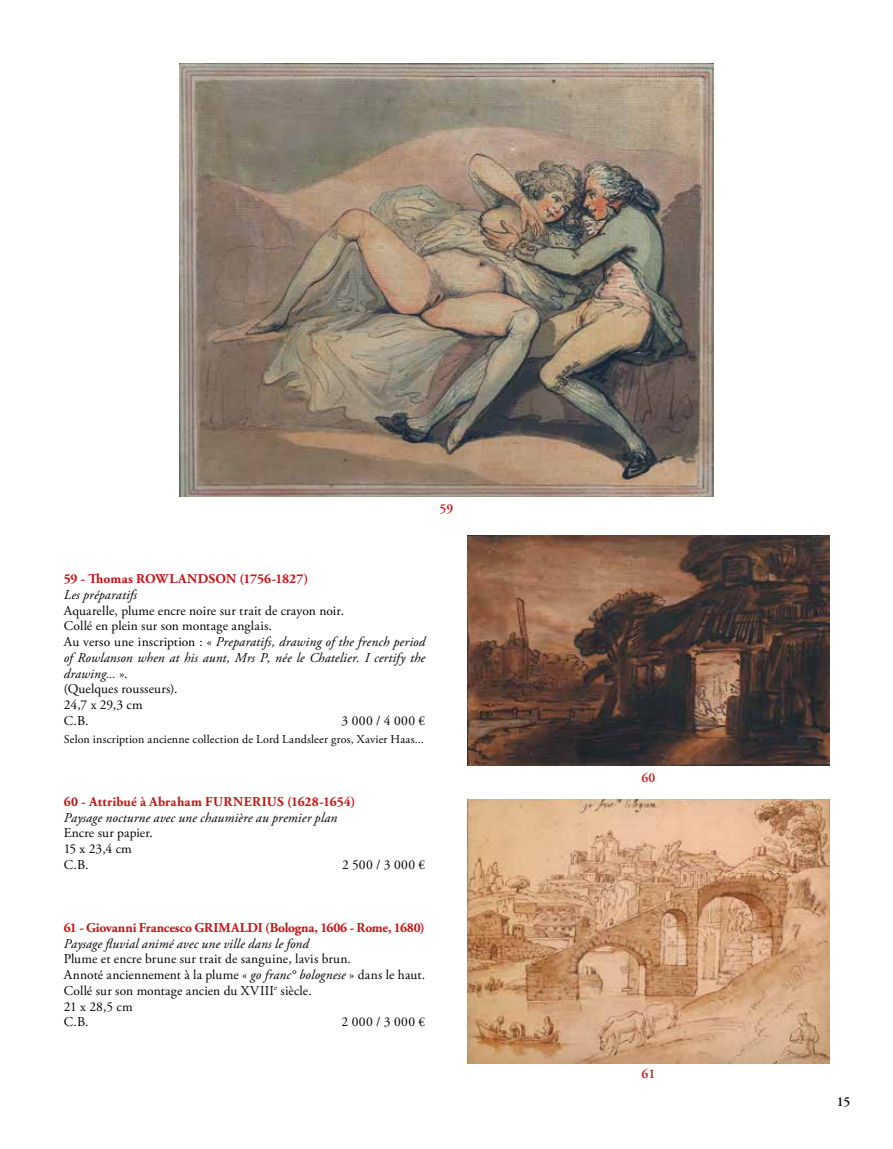
<style>
.page{position:relative;width:893px;height:1149px;background:#fff}
.page>*{position:absolute;margin:0;border:0;box-sizing:border-box;transform-origin:0 0}
.t1{font:13.5px/15.8px "Adobe Garamond Pro";letter-spacing:.015em;color:#000}
.t2{font:italic 13.5px "Adobe Garamond Pro";letter-spacing:.01em;color:#000}
.t3{font:700 13.5px "Adobe Garamond Pro";color:#cd1013}
.t4{font:700 13.5px "Adobe Garamond Pro";letter-spacing:.02em;color:#cd1013}
.t5{font:600 13.5px "Adobe Garamond Pro";color:#cd1013}
.t6{font:600 13.5px "Adobe Garamond Pro";color:#000}
.t7{font:12px "Adobe Garamond Pro";letter-spacing:.025em;color:#000}
.s1{font-style:italic}
</style>
<div class="page">
<img style="left:179px;top:64px;width:535px;height:432px">
<img style="left:468px;top:799px;width:361px;height:264px">
<img style="left:468px;top:535px;width:361px;height:230px">
<p class="t5" style="left:440px;top:500px;width:15px">59</p>
<p class="t3" style="left:64px;top:570px;width:246px">59 - Thomas ROWLANDSON (1756-1827)</p>
<p class="t2" style="left:64px;top:586px;width:75px">Les préparatifs</p>
<p class="t1" style="left:64px;top:602px;width:363px">Aquarelle, plume encre noire sur trait de crayon noir.<br>Collé en plein sur son montage anglais.<br>Au verso une inscription : « <span class="s1">Preparatifs, drawing of the french period of Rowlanson when at his aunt, Mrs P, née le Chatelier. I certify the drawing...</span> ».<br>(Quelques rousseurs).<br>24,7 x 29,3 cm<br>C.B.</p>
<p class="t1" style="left:342px;top:713px;width:85px">3 000 / 4 000 €</p>
<p class="t7" style="left:64px;top:731px;width:361px">Selon inscription ancienne collection de Lord Landsleer gros, Xavier Haas...</p>
<p class="t4" style="left:64px;top:793px;width:293px">60 - Attribué à Abraham FURNERIUS (1628-1654)</p>
<p class="t2" style="left:64px;top:808px;width:275px">Paysage nocturne avec une chaumière au premier plan</p>
<p class="t1" style="left:64px;top:825px;width:91px">Encre sur papier.<br>15 x 23,4 cm<br>C.B.</p>
<p class="t1" style="left:342px;top:856px;width:85px">2 500 / 3 000 €</p>
<p class="t3" style="left:64px;top:919px;width:363px">61 - Giovanni Francesco GRIMALDI (Bologna, 1606 - Rome, 1680)</p>
<p class="t2" style="left:64px;top:935px;width:247px">Paysage fluvial animé avec une ville dans le fond</p>
<p class="t1" style="left:64px;top:951px;width:363px">Plume et encre brune sur trait de sanguine, lavis brun.<br>Annoté anciennement à la plume « <span class="s1">go franc° bolognese</span> » dans le haut.<br>Collé sur son montage ancien du XVIII<sup>e</sup> siècle.<br>21 x 28,5 cm<br>C.B.</p>
<p class="t1" style="left:342px;top:1014px;width:85px">2 000 / 3 000 €</p>
<p class="t5" style="left:642px;top:769px;width:15px">60</p>
<p class="t5" style="left:642px;top:1065px;width:15px">61</p>
<p class="t6" style="left:837px;top:1093px;width:15px">15</p>
</div>
